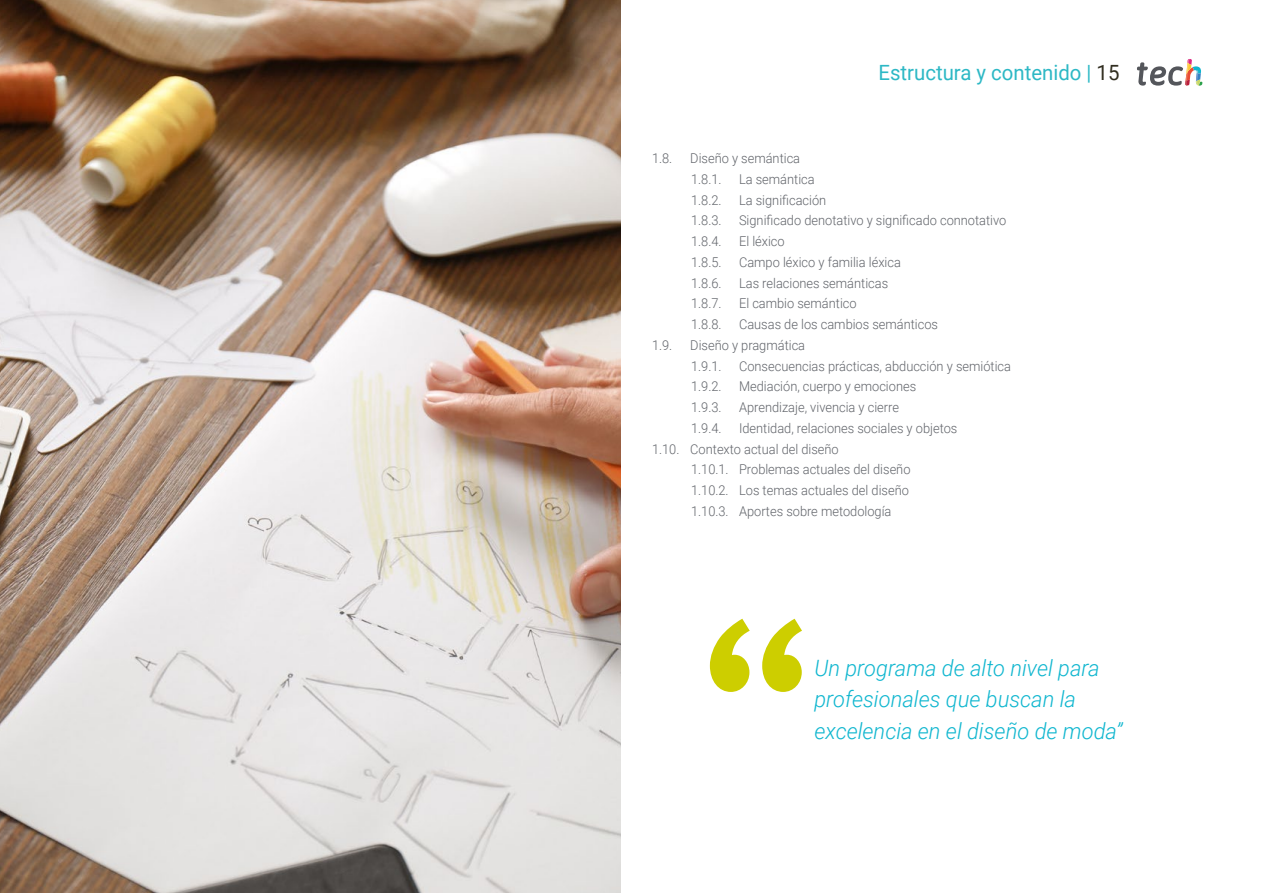
<style>
.page{position:relative;width:1263px;height:893px;background:#fff}
.page>*{position:absolute;margin:0;border:0;box-sizing:border-box;transform-origin:0 0}
.t1{font:italic 300 22.5px/31.5px "Roboto";color:#0fb6cf}
.t2{font:21px "Roboto";color:#2db8c5}
.t3{font:300 13.5px/20.7px "Roboto";color:#61646a;scale:.95 1}
.s1{color:#312e20}
</style>
<div class="page">
<svg style="left:1137px;top:59px;width:65px;height:27px"></svg>
<img style="left:0;top:0;width:621px;height:893px">
<svg style="left:710px;top:619px;width:92px;height:73px"></svg>
<p class="t3" style="left:652px;top:148px;width:23px">1.8.</p>
<p class="t3" style="left:690px;top:148px;width:117px">Diseño y semántica<br>1.8.1.</p>
<p class="t3" style="left:739px;top:168px;width:81px">La semántica</p>
<h2 class="t2" style="left:878px;top:57px;width:242px">Estructura y contenido | <span class="s1">15</span></h2>
<p class="t3" style="left:691px;top:189px;width:34px">1.8.2.</p>
<p class="t3" style="left:739px;top:189px;width:93px">La significación</p>
<p class="t3" style="left:691px;top:210px;width:34px">1.8.3.</p>
<p class="t3" style="left:739px;top:210px;width:283px">Significado denotativo y significado connotativo</p>
<p class="t3" style="left:691px;top:231px;width:34px">1.8.4.</p>
<p class="t3" style="left:739px;top:231px;width:50px">El léxico</p>
<p class="t3" style="left:691px;top:251px;width:34px">1.8.5.</p>
<p class="t3" style="left:739px;top:251px;width:172px">Campo léxico y familia léxica</p>
<p class="t3" style="left:691px;top:272px;width:34px">1.8.6.</p>
<p class="t3" style="left:739px;top:272px;width:158px">Las relaciones semánticas</p>
<p class="t3" style="left:691px;top:293px;width:34px">1.8.7.</p>
<p class="t3" style="left:739px;top:293px;width:125px">El cambio semántico</p>
<p class="t3" style="left:691px;top:314px;width:34px">1.8.8.</p>
<p class="t3" style="left:739px;top:314px;width:211px">Causas de los cambios semánticos</p>
<p class="t3" style="left:652px;top:334px;width:23px">1.9.</p>
<p class="t3" style="left:690px;top:334px;width:122px">Diseño y pragmática<br>1.9.1.</p>
<p class="t3" style="left:739px;top:355px;width:288px">Consecuencias prácticas, abducción y semiótica</p>
<p class="t3" style="left:691px;top:376px;width:34px">1.9.2.</p>
<p class="t3" style="left:739px;top:376px;width:188px">Mediación, cuerpo y emociones</p>
<p class="t3" style="left:691px;top:397px;width:34px">1.9.3.</p>
<p class="t3" style="left:739px;top:397px;width:170px">Aprendizaje, vivencia y cierre</p>
<p class="t3" style="left:691px;top:417px;width:34px">1.9.4.</p>
<p class="t3" style="left:739px;top:417px;width:231px">Identidad, relaciones sociales y objetos</p>
<p class="t3" style="left:652px;top:438px;width:198px">1.10. Contexto actual del diseño</p>
<p class="t3" style="left:691px;top:459px;width:232px">1.10.1. Problemas actuales del diseño</p>
<p class="t3" style="left:691px;top:480px;width:231px">1.10.2. Los temas actuales del diseño</p>
<p class="t3" style="left:691px;top:500px;width:212px">1.10.3. Aportes sobre metodología</p>
<h1 class="t1" style="left:814px;top:651px;width:310px">Un programa de alto nivel para profesionales que buscan la excelencia en el diseño de moda”</h1>
</div>
